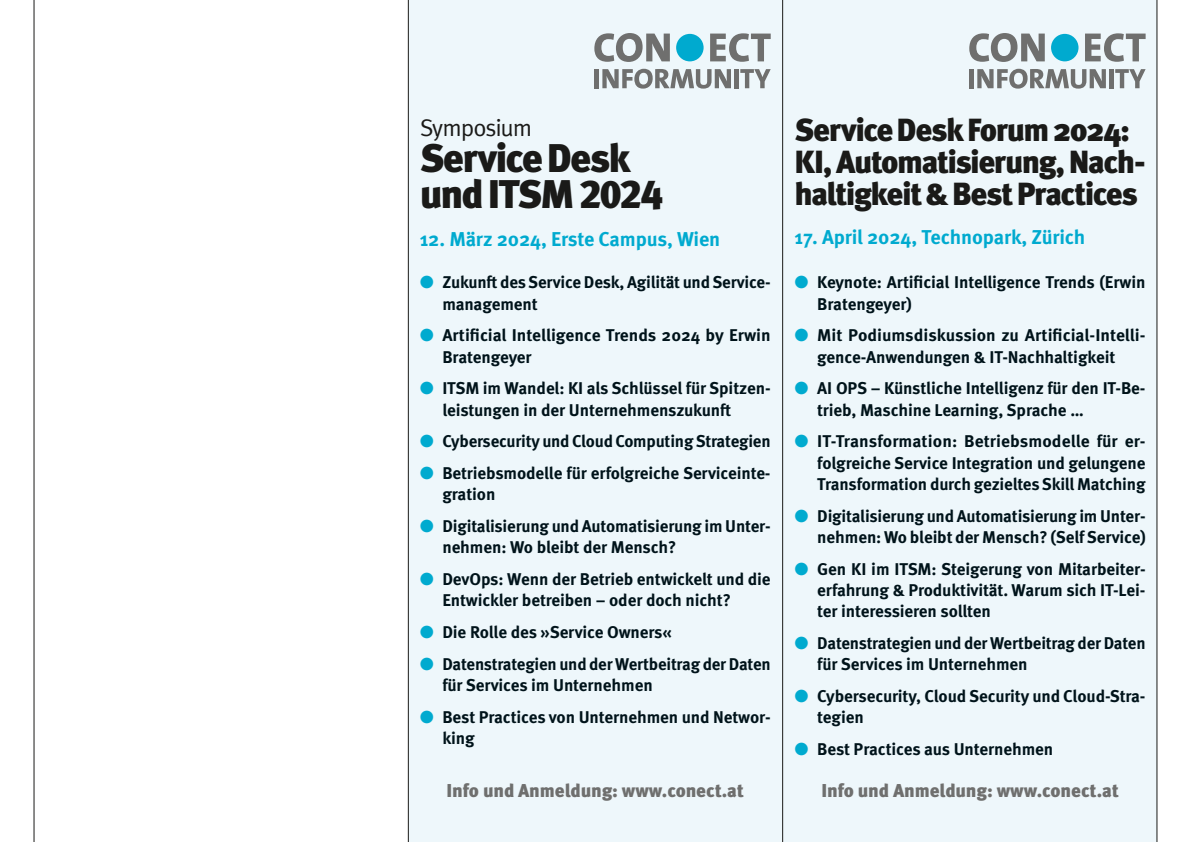
<style>
.page{position:relative;width:1191px;height:842px;background:#fff}
.page>*{position:absolute;margin:0;border:0;box-sizing:border-box;transform-origin:0 0}
.t1{font:900 40px/36px "Meta Pro";letter-spacing:-.05em;color:#1a1a18}
.t2{font:900 32px/32px "Meta Pro";letter-spacing:-.05em;color:#1a1a18}
.t3{font:24px "Meta Pro Norm";letter-spacing:-.055em;color:#1a1a18}
.t4{font:700 20px "Meta Pro";letter-spacing:-.005em;color:#00aacf}
.t5{font:900 18.6px "Meta Pro";letter-spacing:-.005em;color:#6f6f6e}
.t6{font:700 17px/21.2px "Meta Pro";letter-spacing:-.01em;color:#00131a}
.s1{font-family:"Meta Pro Norm";font-weight:400;color:#00aacf}
</style>
<div class="page">
<div style="left:408px;top:0;width:749px;height:842px;background:#eef7fb"></div>
<hr style="left:34px;top:0;width:1px;height:842px;background:#1a1a18">
<hr style="left:408px;top:0;width:1px;height:842px;background:#1a1a18">
<hr style="left:782px;top:0;width:1px;height:842px;background:#1a1a18">
<hr style="left:1156px;top:0;width:1px;height:842px;background:#1a1a18">
<svg style="left:594px;top:33px;width:76px;height:29px"></svg>
<div style="left:676px;top:34px;width:27px;height:27px;background:#00aacf;border-radius:50%"></div>
<svg style="left:710px;top:33px;width:60px;height:29px"></svg>
<div style="left:594px;top:69px;width:5px;height:19px;background:#6f6f6e"></div>
<svg style="left:602px;top:69px;width:129px;height:20px"></svg>
<hr style="left:734px;top:69px;width:4px;height:19px;background:#6f6f6e">
<svg style="left:740px;top:69px;width:30px;height:19px"></svg>
<svg style="left:969px;top:33px;width:75px;height:29px"></svg>
<div style="left:1051px;top:34px;width:27px;height:27px;background:#00aacf;border-radius:50%"></div>
<svg style="left:1085px;top:33px;width:60px;height:29px"></svg>
<hr style="left:969px;top:69px;width:4px;height:19px;background:#6f6f6e">
<svg style="left:977px;top:69px;width:128px;height:20px"></svg>
<hr style="left:1109px;top:69px;width:4px;height:19px;background:#6f6f6e">
<svg style="left:1115px;top:69px;width:30px;height:19px"></svg>
<h3 class="t3" style="left:420px;top:109px;width:114px">Symposium</h3>
<h1 class="t1" style="left:420px;top:138px;width:245px">Service Desk und ITSM 2024</h1>
<p class="t4" style="left:420px;top:223px;width:302px">12. März 2024, Erste Campus, Wien</p>
<p class="t6" style="left:442px;top:271px;width:330px;text-indent:-23px"><span class="s1">●</span> Zukunft des Service Desk, Agilität und Service&shy;management</p>
<p class="t6" style="left:442px;top:324px;width:330px;text-indent:-23px"><span class="s1">●</span> Artificial Intelligence Trends 2024 by Erwin<br>Bratengeyer</p>
<p class="t6" style="left:442px;top:377px;width:330px;text-indent:-23px"><span class="s1">●</span> ITSM im Wandel: KI als Schlüssel für Spitzen&shy;leistungen in der Unternehmenszukunft</p>
<p class="t6" style="left:420px;top:430px;width:352px"><span class="s1">●</span> Cybersecurity und Cloud Computing Strategien</p>
<p class="t6" style="left:442px;top:462px;width:330px;text-indent:-23px"><span class="s1">●</span> Betriebsmodelle für erfolgreiche Serviceinte&shy;gration</p>
<p class="t6" style="left:442px;top:515px;width:330px;text-indent:-23px"><span class="s1">●</span> Digitalisierung und Automatisierung im Unter&shy;nehmen: Wo bleibt der Mensch?</p>
<p class="t6" style="left:442px;top:568px;width:330px;text-indent:-23px"><span class="s1">●</span> DevOps: Wenn der Betrieb entwickelt und die<br>Entwickler betreiben – oder doch nicht?</p>
<p class="t6" style="left:420px;top:621px;width:254px"><span class="s1">●</span> Die Rolle des »Service Owners«</p>
<p class="t6" style="left:442px;top:652px;width:330px;text-indent:-23px"><span class="s1">●</span> Datenstrategien und der Wertbeitrag der Daten für Services im Unternehmen</p>
<p class="t6" style="left:442px;top:705px;width:330px;text-indent:-23px"><span class="s1">●</span> Best Practices von Unternehmen und Networ&shy;king</p>
<p class="t5" style="left:446px;top:776px;width:299px">Info und Anmeldung: www.conect.at</p>
<h2 class="t2" style="left:794px;top:113px;width:352px">Service Desk Forum 2024:<br>KI, Automatisierung, Nach&shy;haltigkeit &amp; Best Practices</h2>
<p class="t4" style="left:794px;top:221px;width:292px">17. April 2024, Technopark, Zürich</p>
<p class="t6" style="left:817px;top:271px;width:330px;text-indent:-23px"><span class="s1">●</span> Keynote: Artificial Intelligence Trends (Erwin<br>Bratengeyer)</p>
<p class="t6" style="left:794px;top:324px;width:352px;text-align:center"><span class="s1">●</span> Mit Podiumsdiskussion zu Artificial-Intelli&shy;gence-Anwendungen &amp; IT-Nachhaltigkeit</p>
<p class="t6" style="left:817px;top:377px;width:330px;text-indent:-23px"><span class="s1">●</span> AI OPS – Künstliche Intelligenz für den IT-Be&shy;trieb, Maschine Learning, Sprache …</p>
<p class="t6" style="left:817px;top:430px;width:330px;text-align:justify;text-indent:-23px"><span class="s1">●</span> IT-Transformation: Betriebsmodelle für er&shy;folgreiche Service Integration und gelungene Transformation durch gezieltes Skill Matching</p>
<p class="t6" style="left:794px;top:504px;width:353px;text-align:right"><span class="s1">●</span> Digitalisierung und Automatisierung im Unter&shy;nehmen: Wo bleibt der Mensch? (Self Service)</p>
<p class="t6" style="left:817px;top:557px;width:330px;text-align:justify;text-indent:-23px"><span class="s1">●</span> Gen KI im ITSM: Steigerung von Mitarbeiter&shy;erfahrung &amp; Produktivität. Warum sich IT-Lei&shy;ter interessieren sollten</p>
<p class="t6" style="left:817px;top:631px;width:330px;text-indent:-23px"><span class="s1">●</span> Datenstrategien und der Wertbeitrag der Daten für Services im Unternehmen</p>
<p class="t6" style="left:817px;top:684px;width:330px;text-indent:-23px"><span class="s1">●</span> Cybersecurity, Cloud Security und Cloud-Stra&shy;tegien</p>
<p class="t6" style="left:794px;top:737px;width:260px"><span class="s1">●</span> Best Practices aus Unternehmen</p>
<p class="t5" style="left:821px;top:776px;width:299px">Info und Anmeldung: www.conect.at</p>
</div>
